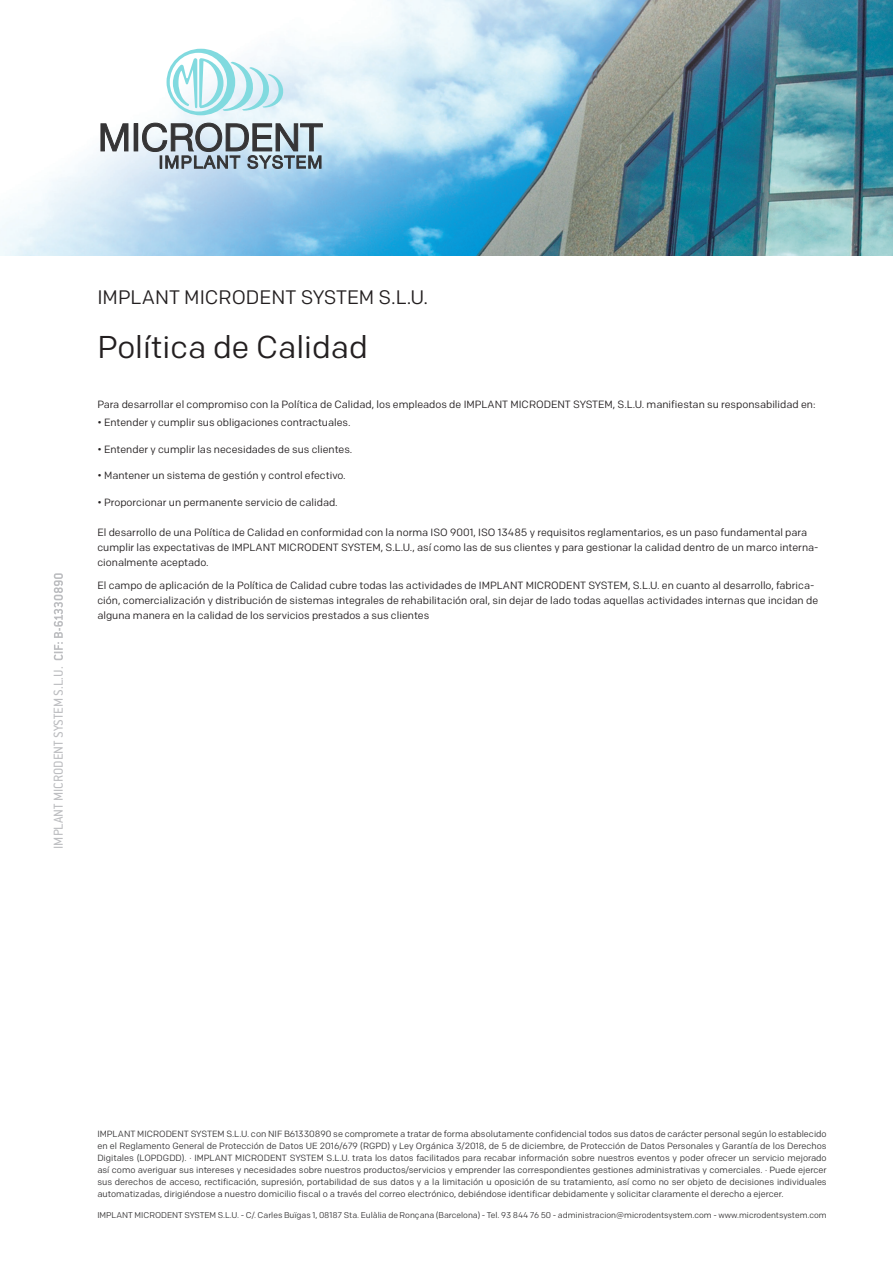
<style>
.page{position:relative;width:893px;height:1263px;background:#fff}
.page>*{position:absolute;margin:0;border:0;box-sizing:border-box;transform-origin:0 0}
.t1{font:31.5px "Colfax";color:#231f20}
.t2{font:19.5px "Colfax";color:#231f20}
.t3{font:14.25px "Conduit ITC Std";color:#bcbdc0}
.t4{font:10.5px/15px "Colfax";color:#231f20}
.t5{font:9px/12px "Colfax";color:#363536;text-align:justify}
.t6{font:8.4px "Colfax";color:#363536}
</style>
<div class="page">
<img style="left:0;top:0;width:893px;height:256px">
<svg style="left:101px;top:124px;width:27px;height:27px"></svg>
<div style="left:134px;top:124px;width:4px;height:27px;border:1px solid #363536"></div>
<svg style="left:142px;top:123px;width:180px;height:46px;background:#99a4ac"></svg>
<svg style="left:167px;top:49px;width:117px;height:66px"></svg>
<svg style="left:54px;top:573px;width:9px;height:87px"></svg>
<p class="t3" style="left:50px;top:849px;width:184px;rotate:-90deg">IMPLANT MICRODENT SYSTEM S.L.U.</p>
<p class="t2" style="left:97px;top:285px;width:332px">IMPLANT MICRODENT SYSTEM S.L.U.</p>
<p class="t1" style="left:97px;top:328px;width:272px">Política de Calidad</p>
<p class="t4" style="left:97px;top:397px;width:720px">Para desarrollar el compromiso con la Política de Calidad, los empleados de IMPLANT MICRODENT SYSTEM, S.L.U. manifiestan su responsabilidad en:</p>
<p class="t4" style="left:97px;top:415px;width:255px">• Entender y cumplir sus obligaciones contractuales.</p>
<p class="t4" style="left:97px;top:441px;width:257px">• Entender y cumplir las necesidades de sus clientes.</p>
<p class="t4" style="left:97px;top:468px;width:250px">• Mantener un sistema de gestión y control efectivo.</p>
<p class="t4" style="left:97px;top:494px;width:242px">• Proporcionar un permanente servicio de calidad.</p>
<p class="t4" style="left:97px;top:524px;width:723px">El desarrollo de una Política de Calidad en conformidad con la norma ISO 9001, ISO 13485 y requisitos reglamentarios, es un paso fundamental para cumplir las expectativas de IMPLANT MICRODENT SYSTEM, S.L.U., así como las de sus clientes y para gestionar la calidad dentro de un marco interna&shy;cionalmente aceptado.</p>
<p class="t4" style="left:97px;top:578px;width:722px">El campo de aplicación de la Política de Calidad cubre todas las actividades de IMPLANT MICRODENT SYSTEM, S.L.U. en cuanto al desarrollo, fabrica&shy;ción, comercialización y distribución de sistemas integrales de rehabilitación oral, sin dejar de lado todas aquellas actividades internas que incidan de alguna manera en la calidad de los servicios prestados a sus clientes</p>
<p class="t5" style="left:97px;top:1128px;width:731px">IMPLANT MICRODENT SYSTEM S.L.U. con NIF B61330890 se compromete a tratar de forma absolutamente confidencial todos sus datos de carácter personal según lo establecido en el Reglamento General de Protección de Datos UE 2016/679 (RGPD) y Ley Orgánica 3/2018, de 5 de diciembre, de Protección de Datos Personales y Garantía de los Derechos Digitales (LOPDGDD). · IMPLANT MICRODENT SYSTEM S.L.U. trata los datos facilitados para recabar información sobre nuestros eventos y poder ofrecer un servicio mejorado así como averiguar sus intereses y necesidades sobre nuestros productos/servicios y emprender las correspondientes gestiones administrativas y comerciales. · Puede ejercer sus derechos de acceso, rectificación, supresión, portabilidad de sus datos y a la limitación u oposición de su tratamiento, así como no ser objeto de decisiones individuales automatizadas, dirigiéndose a nuestro domicilio fiscal o a través del correo electrónico, debiéndose identificar debidamente y solicitar claramente el derecho a ejercer.</p>
<p class="t6" style="left:97px;top:1210px;width:731px">IMPLANT MICRODENT SYSTEM S.L.U. - C/. Carles Buïgas 1, 08187 Sta. Eulàlia de Ronçana (Barcelona) - Tel. 93 844 76 50 - administracion@microdentsystem.com - www.microdentsystem.com</p>
</div>
